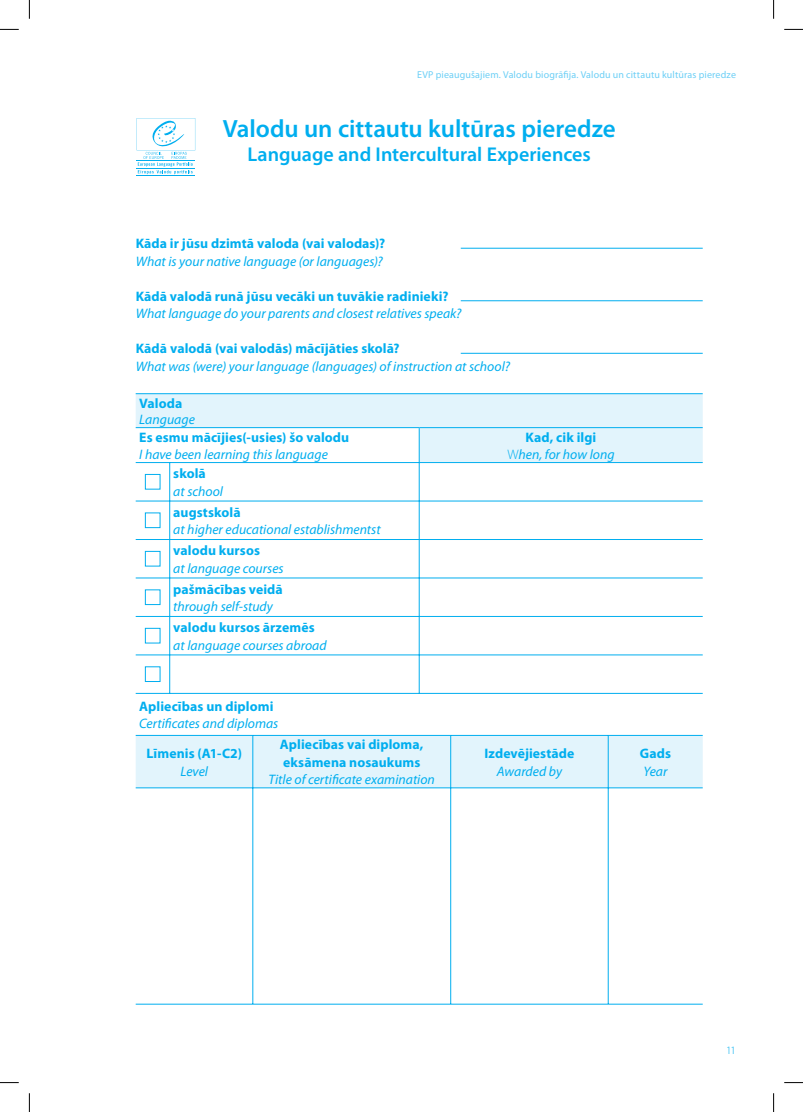
<style>
.page{position:relative;width:803px;height:1112px;background:#fff}
.page>*{position:absolute;margin:0;border:0;box-sizing:border-box;transform-origin:0 0}
.t1{font:600 25px "Myriad Pro";letter-spacing:-.005em;color:#00aeef}
.t2{font:600 20px "Myriad Pro";color:#00aeef}
.t3{font:italic 13.75px/17.5px "Myriad Pro";color:#00aeef;text-align:center}
.t4{font:700 13.75px/17.5px "Myriad Pro";letter-spacing:.005em;color:#00aeef}
.t5{font:300 11.25px "Myriad Pro";color:#00aeef}
.t6{font:10px "Myriad Pro";letter-spacing:.015em;color:#6ccff6}
.s1{font-weight:700;font-style:normal}
.s2{font-weight:300;font-style:normal}
</style>
<div class="page">
<hr style="left:461px;top:248px;width:242px;height:1px;background:#00aeef">
<hr style="left:461px;top:300px;width:242px;height:1px;background:#00aeef">
<hr style="left:461px;top:353px;width:242px;height:1px;background:#00aeef">
<svg style="left:136px;top:394px;width:567px;height:393px"></svg>
<hr style="left:136px;top:393px;width:567px;height:1px;background:#00aeef">
<hr style="left:136px;top:427px;width:283px;height:1px;background:#00aeef">
<hr style="left:419px;top:428px;width:1px;height:34px;background:#00aeef">
<hr style="left:419px;top:427px;width:284px;height:1px;background:#00aeef">
<hr style="left:136px;top:462px;width:34px;height:1px;background:#00aeef">
<hr style="left:169px;top:462px;width:1px;height:38px;background:#00aeef">
<hr style="left:170px;top:462px;width:249px;height:1px;background:#00aeef">
<hr style="left:419px;top:462px;width:1px;height:38px;background:#00aeef">
<hr style="left:419px;top:462px;width:284px;height:1px;background:#00aeef">
<hr style="left:136px;top:500px;width:34px;height:1px;background:#00aeef">
<hr style="left:136px;top:539px;width:34px;height:1px;background:#00aeef">
<hr style="left:136px;top:577px;width:34px;height:1px;background:#00aeef">
<hr style="left:169px;top:501px;width:1px;height:38px;background:#00aeef">
<hr style="left:169px;top:539px;width:1px;height:38px;background:#00aeef">
<hr style="left:169px;top:578px;width:1px;height:38px;background:#00aeef">
<hr style="left:170px;top:500px;width:249px;height:1px;background:#00aeef">
<hr style="left:170px;top:539px;width:249px;height:1px;background:#00aeef">
<hr style="left:170px;top:577px;width:249px;height:1px;background:#00aeef">
<hr style="left:419px;top:501px;width:1px;height:38px;background:#00aeef">
<hr style="left:419px;top:539px;width:1px;height:38px;background:#00aeef">
<hr style="left:419px;top:578px;width:1px;height:38px;background:#00aeef">
<hr style="left:419px;top:500px;width:284px;height:1px;background:#00aeef">
<hr style="left:419px;top:539px;width:284px;height:1px;background:#00aeef">
<hr style="left:419px;top:577px;width:284px;height:1px;background:#00aeef">
<hr style="left:136px;top:616px;width:34px;height:1px;background:#00aeef">
<hr style="left:169px;top:616px;width:1px;height:38px;background:#00aeef">
<hr style="left:170px;top:616px;width:249px;height:1px;background:#00aeef">
<hr style="left:419px;top:616px;width:1px;height:38px;background:#00aeef">
<hr style="left:419px;top:616px;width:284px;height:1px;background:#00aeef">
<hr style="left:136px;top:654px;width:34px;height:1px;background:#00aeef">
<hr style="left:169px;top:655px;width:1px;height:38px;background:#00aeef">
<hr style="left:170px;top:654px;width:249px;height:1px;background:#00aeef">
<hr style="left:419px;top:655px;width:1px;height:38px;background:#00aeef">
<hr style="left:419px;top:654px;width:284px;height:1px;background:#00aeef">
<hr style="left:136px;top:693px;width:567px;height:1px;background:#00aeef">
<hr style="left:136px;top:735px;width:117px;height:1px;background:#00aeef">
<hr style="left:253px;top:735px;width:1px;height:52px;background:#00aeef">
<hr style="left:253px;top:735px;width:198px;height:1px;background:#00aeef">
<hr style="left:450px;top:735px;width:1px;height:52px;background:#00aeef">
<hr style="left:451px;top:735px;width:157px;height:1px;background:#00aeef">
<hr style="left:608px;top:735px;width:1px;height:52px;background:#00aeef">
<hr style="left:608px;top:735px;width:95px;height:1px;background:#00aeef">
<hr style="left:136px;top:787px;width:117px;height:1px;background:#00aeef">
<hr style="left:136px;top:1003px;width:117px;height:1px;background:#00aeef">
<hr style="left:253px;top:787px;width:1px;height:216px;background:#00aeef">
<hr style="left:253px;top:787px;width:198px;height:1px;background:#00aeef">
<hr style="left:253px;top:1003px;width:198px;height:1px;background:#00aeef">
<hr style="left:450px;top:787px;width:1px;height:216px;background:#00aeef">
<hr style="left:451px;top:787px;width:157px;height:1px;background:#00aeef">
<hr style="left:451px;top:1003px;width:157px;height:1px;background:#00aeef">
<hr style="left:608px;top:787px;width:1px;height:216px;background:#00aeef">
<hr style="left:608px;top:787px;width:95px;height:1px;background:#00aeef">
<hr style="left:608px;top:1003px;width:95px;height:1px;background:#00aeef">
<div style="left:145px;top:474px;width:15px;height:15px;border:1px solid #00aeef"></div>
<div style="left:145px;top:551px;width:15px;height:15px;border:1px solid #00aeef"></div>
<div style="left:145px;top:628px;width:15px;height:15px;border:1px solid #00aeef"></div>
<hr style="left:136px;top:168px;width:59px;height:1px;background:#00aeef">
<hr style="left:136px;top:175px;width:59px;height:1px;background:#00aeef">
<hr style="left:136px;top:160px;width:58px;height:1px;background:#00aeef">
<svg style="left:137px;top:118px;width:58px;height:56px"></svg>
<svg style="left:0;top:29px;width:19px;height:1px"></svg>
<svg style="left:784px;top:29px;width:19px;height:1px"></svg>
<svg style="left:0;top:1082px;width:19px;height:1px"></svg>
<svg style="left:784px;top:1082px;width:19px;height:1px"></svg>
<svg style="left:29px;top:0;width:1px;height:19px"></svg>
<svg style="left:29px;top:1093px;width:1px;height:18px"></svg>
<svg style="left:773px;top:0;width:1px;height:19px"></svg>
<svg style="left:773px;top:1093px;width:1px;height:18px"></svg>
<p class="t6" style="left:417px;top:71px;width:320px">EVP pieaugušajiem. Valodu biogrāfija. Valodu un cittautu kultūras pieredze</p>
<h1 class="t1" style="left:223px;top:119px;width:395px">Valodu un cittautu kultūras pieredze</h1>
<h2 class="t2" style="left:248px;top:146px;width:345px">Language and Intercultural Experiences</h2>
<p class="t4" style="left:136px;top:236px;width:251px">Kāda ir jūsu dzimtā valoda (vai valodas)?</p>
<p class="t3" style="left:136px;top:253px;width:248px">What is your native language (or languages)?</p>
<p class="t4" style="left:136px;top:288px;width:314px">Kādā valodā runā jūsu vecāki un tuvākie radinieki?</p>
<p class="t3" style="left:136px;top:306px;width:327px">What language do your parents and closest relatives speak?</p>
<p class="t4" style="left:136px;top:341px;width:266px">Kādā valodā (vai valodās) mācījāties skolā?</p>
<p class="t3" style="left:136px;top:358px;width:376px">What was (were) your language (languages) of instruction at school?</p>
<p class="t4" style="left:139px;top:395px;width:45px">Valoda</p>
<p class="t3" style="left:139px;top:412px;width:57px">Language</p>
<p class="t4" style="left:139px;top:429px;width:212px">Es esmu mācījies(-usies) šo valodu</p>
<p class="t3" style="left:139px;top:446px;width:190px">I have been learning this language</p>
<p class="t3" style="left:507px;top:429px;width:109px"><span class="s1">Kad, cik ilgi<br></span><span class="s2">W</span>hen, for how long</p>
<p class="t4" style="left:173px;top:466px;width:34px">skolā</p>
<p class="t3" style="left:173px;top:483px;width:51px">at school</p>
<p class="t4" style="left:173px;top:504px;width:69px">augstskolā</p>
<p class="t3" style="left:173px;top:522px;width:209px">at higher educational establishmentst</p>
<p class="t4" style="left:173px;top:542px;width:88px">valodu kursos</p>
<p class="t3" style="left:173px;top:560px;width:112px">at language courses</p>
<p class="t4" style="left:173px;top:581px;width:111px">pašmācības veidā</p>
<p class="t3" style="left:173px;top:598px;width:101px">through self-study</p>
<p class="t4" style="left:173px;top:619px;width:143px">valodu kursos ārzemēs</p>
<p class="t3" style="left:173px;top:637px;width:155px">at language courses abroad</p>
<p class="t4" style="left:139px;top:698px;width:136px">Apliecības un diplomi</p>
<p class="t3" style="left:139px;top:715px;width:141px">Certificates and diplomas</p>
<p class="t4" style="left:147px;top:745px;width:97px">Līmenis (A1-C2)</p>
<p class="t3" style="left:180px;top:763px;width:29px">Level</p>
<p class="t4" style="left:280px;top:736px;width:145px">Apliecības vai diploma, eksāmena nosaukums</p>
<p class="t3" style="left:268px;top:771px;width:168px">Title of certificate examination</p>
<p class="t4" style="left:484px;top:745px;width:92px">Izdevējiestāde</p>
<p class="t3" style="left:497px;top:763px;width:67px">Awarded by</p>
<p class="t4" style="left:640px;top:745px;width:33px">Gads</p>
<p class="t3" style="left:643px;top:763px;width:26px">Year</p>
<p class="t5" style="left:726px;top:1045px;width:11px">11</p>
</div>
